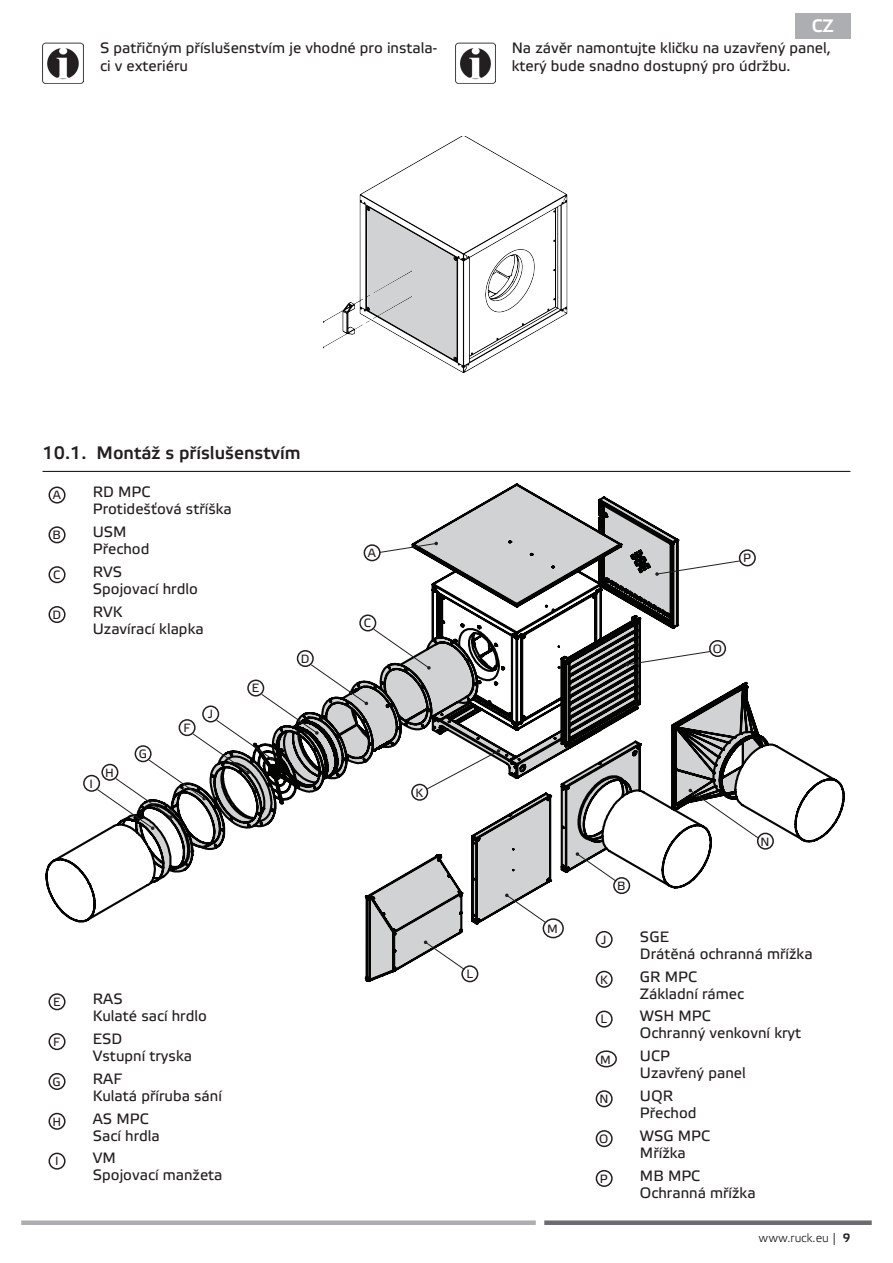
<style>
.page{position:relative;width:893px;height:1263px;background:#fff}
.page>*{position:absolute;margin:0;border:0;box-sizing:border-box;transform-origin:0 0}
.t1{font:500 18px "Etelka";color:#231f20}
.t2{font:500 18px "Etelka";color:#fff}
.t3{font:15px/17px "Etelka Text";color:#231f20}
.t4{font:12px "Etelka Text";color:#231f20}
.t5{font:300 12px "Etelka";color:#231f20}
.s1{font-weight:500}
</style>
<div class="page">
<div style="left:21px;top:1220px;width:515px;height:5px;background:#adaeb1"></div>
<div style="left:544px;top:1220px;width:328px;height:5px;background:#6c6c70"></div>
<img style="left:455px;top:43px;width:41px;height:41px">
<img style="left:43px;top:43px;width:40px;height:41px">
<img style="left:323px;top:136px;width:245px;height:237px">
<svg style="left:45px;top:483px;width:800px;height:502px"></svg>
<div style="left:83px;top:775px;width:17px;height:17px;border:2px solid #231f20;border-radius:50%"></div>
<div style="left:461px;top:965px;width:17px;height:17px;border:2px solid #231f20;border-radius:50%"></div>
<div style="left:757px;top:833px;width:17px;height:17px;border:2px solid #231f20;border-radius:50%"></div>
<svg style="left:96px;top:485px;width:671px;height:496px"></svg>
<div style="left:795px;top:13px;width:55px;height:25px;background:#adaeb1"></div>
<hr style="left:43px;top:471px;width:807px;height:1px;background:#231f20">
<div style="left:49px;top:486px;width:17px;height:17px;border:2px solid #231f20;border-radius:50%"></div>
<div style="left:49px;top:526px;width:17px;height:17px;border:2px solid #231f20;border-radius:50%"></div>
<div style="left:49px;top:566px;width:17px;height:17px;border:2px solid #231f20;border-radius:50%"></div>
<div style="left:49px;top:606px;width:17px;height:17px;border:2px solid #231f20;border-radius:50%"></div>
<div style="left:49px;top:993px;width:17px;height:17px;border:2px solid #231f20;border-radius:50%"></div>
<div style="left:49px;top:1033px;width:17px;height:17px;border:2px solid #231f20;border-radius:50%"></div>
<div style="left:49px;top:1073px;width:17px;height:17px;border:2px solid #231f20;border-radius:50%"></div>
<div style="left:49px;top:1113px;width:17px;height:17px;border:2px solid #231f20;border-radius:50%"></div>
<div style="left:49px;top:1152px;width:17px;height:18px;border:2px solid #231f20;border-radius:50%"></div>
<div style="left:596px;top:931px;width:17px;height:17px;border:2px solid #231f20;border-radius:50%"></div>
<div style="left:596px;top:971px;width:17px;height:17px;border:2px solid #231f20;border-radius:50%"></div>
<div style="left:596px;top:1010px;width:17px;height:17px;border:2px solid #231f20;border-radius:50%"></div>
<div style="left:596px;top:1050px;width:21px;height:17px;border:2px solid #231f20;border-radius:50%"></div>
<div style="left:596px;top:1090px;width:17px;height:17px;border:2px solid #231f20;border-radius:50%"></div>
<div style="left:596px;top:1130px;width:17px;height:17px;border:2px solid #231f20;border-radius:50%"></div>
<div style="left:596px;top:1170px;width:17px;height:17px;border:2px solid #231f20;border-radius:50%"></div>
<p class="t3" style="left:100px;top:40px;width:339px;line-height:18px">S patřičným příslušenstvím je vhodné pro instala&shy;ci v exteriéru</p>
<p class="t2" style="left:812px;top:16px;width:23px">CZ</p>
<p class="t3" style="left:512px;top:40px;width:321px;line-height:18px">Na závěr namontujte kličku na uzavřený panel, který bude snadno dostupný pro údržbu.</p>
<p class="t1" style="left:43px;top:442px;width:260px">10.1. Montáž s příslušenstvím</p>
<p class="t4" style="left:53px;top:488px;width:10px">A</p>
<p class="t3" style="left:93px;top:484px;width:141px">RD MPC<br>Protidešťová stříška</p>
<p class="t4" style="left:53px;top:528px;width:10px">B</p>
<p class="t3" style="left:93px;top:524px;width:58px">USM<br>Přechod</p>
<p class="t4" style="left:53px;top:568px;width:9px">C</p>
<p class="t3" style="left:93px;top:564px;width:107px">RVS<br>Spojovací hrdlo</p>
<p class="t4" style="left:52px;top:608px;width:10px">D</p>
<p class="t3" style="left:93px;top:604px;width:112px">RVK<br>Uzavírací klapka</p>
<p class="t4" style="left:90px;top:777px;width:5px">I</p>
<p class="t4" style="left:105px;top:766px;width:10px">H</p>
<p class="t4" style="left:139px;top:747px;width:10px">G</p>
<p class="t4" style="left:183px;top:721px;width:8px">F</p>
<p class="t4" style="left:208px;top:707px;width:7px">J</p>
<p class="t4" style="left:252px;top:681px;width:9px">E</p>
<p class="t4" style="left:301px;top:652px;width:10px">D</p>
<p class="t4" style="left:368px;top:546px;width:10px">A</p>
<p class="t4" style="left:364px;top:616px;width:9px">C</p>
<p class="t4" style="left:416px;top:786px;width:9px">K</p>
<p class="t4" style="left:53px;top:995px;width:9px">E</p>
<p class="t3" style="left:93px;top:991px;width:116px">RAS<br>Kulaté sací hrdlo</p>
<p class="t4" style="left:53px;top:1035px;width:8px">F</p>
<p class="t3" style="left:93px;top:1031px;width:101px">ESD<br>Vstupní tryska</p>
<p class="t4" style="left:53px;top:1075px;width:10px">G</p>
<p class="t3" style="left:93px;top:1071px;width:131px">RAF<br>Kulatá příruba sání</p>
<p class="t4" style="left:52px;top:1115px;width:10px">H</p>
<p class="t3" style="left:93px;top:1111px;width:68px">AS MPC<br>Sací hrdla</p>
<p class="t4" style="left:55px;top:1154px;width:5px">I</p>
<p class="t3" style="left:93px;top:1150px;width:131px">VM<br>Spojovací manžeta</p>
<p class="t4" style="left:466px;top:967px;width:8px">L</p>
<p class="t4" style="left:743px;top:551px;width:9px">P</p>
<p class="t4" style="left:713px;top:642px;width:11px">O</p>
<p class="t4" style="left:547px;top:922px;width:12px">M</p>
<p class="t4" style="left:617px;top:879px;width:10px">B</p>
<p class="t4" style="left:761px;top:835px;width:11px">N</p>
<p class="t4" style="left:601px;top:933px;width:7px">J</p>
<p class="t3" style="left:640px;top:929px;width:174px">SGE<br>Drátěná ochranná mřížka</p>
<p class="t4" style="left:600px;top:973px;width:9px">K</p>
<p class="t3" style="left:640px;top:968px;width:106px">GR MPC<br>Základní rámec</p>
<p class="t4" style="left:601px;top:1012px;width:8px">L</p>
<p class="t3" style="left:640px;top:1008px;width:163px">WSH MPC<br>Ochranný venkovní kryt</p>
<p class="t4" style="left:600px;top:1052px;width:12px">M</p>
<p class="t3" style="left:640px;top:1048px;width:107px">UCP<br>Uzavřený panel</p>
<p class="t4" style="left:599px;top:1092px;width:11px">N</p>
<p class="t3" style="left:640px;top:1088px;width:58px">UQR<br>Přechod</p>
<p class="t4" style="left:599px;top:1132px;width:11px">O</p>
<p class="t3" style="left:640px;top:1128px;width:72px">WSG MPC<br>Mřížka</p>
<p class="t4" style="left:600px;top:1172px;width:9px">P</p>
<p class="t3" style="left:640px;top:1168px;width:117px">MB MPC<br>Ochranná mřížka</p>
<p class="t5" style="left:759px;top:1231px;width:93px">www.ruck.eu | <span class="s1">9</span></p>
</div>
